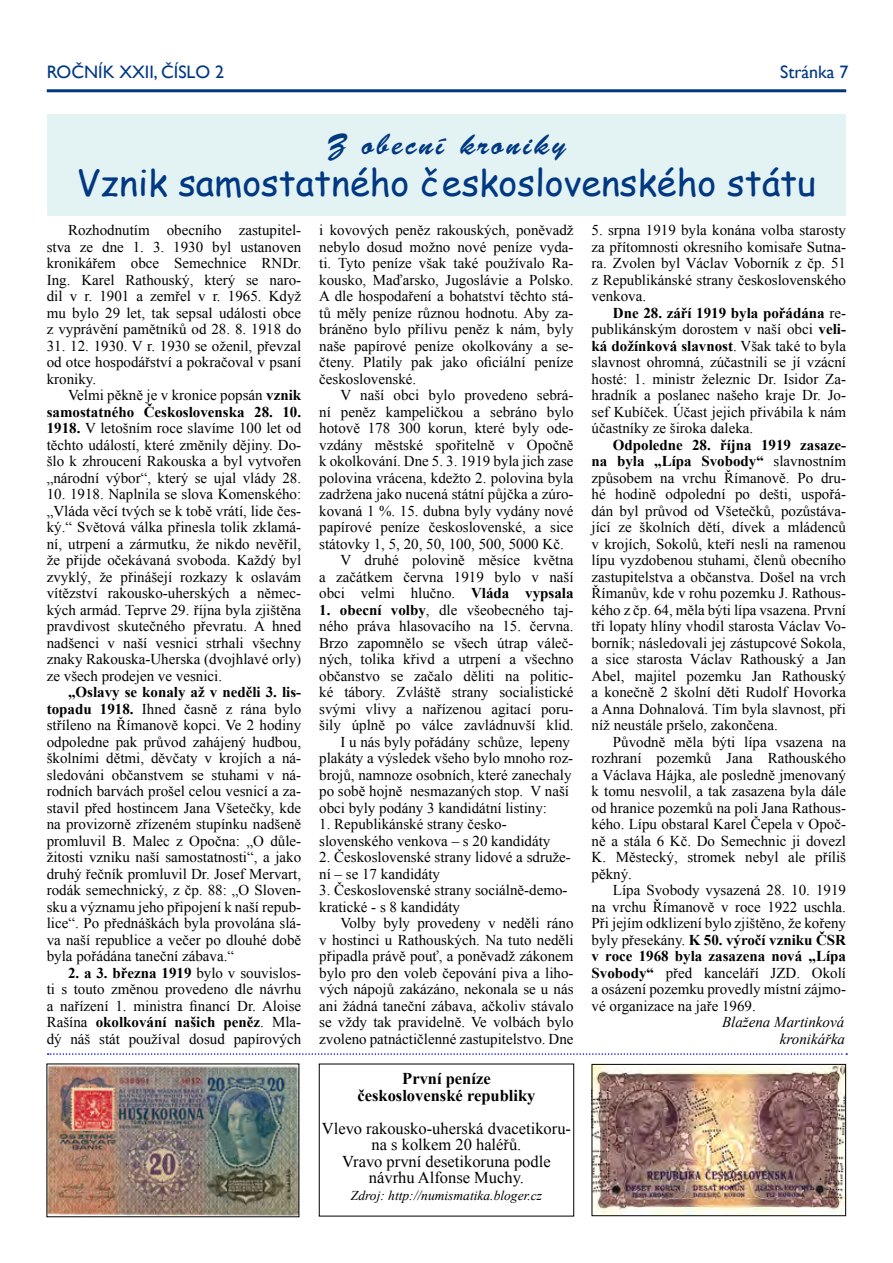
<style>
.page{position:relative;width:893px;height:1263px;background:#fff}
.page>*{position:absolute;margin:0;border:0;box-sizing:border-box;transform-origin:0 0}
.t1{font:36px "Comic Sans MS";color:#003882}
.t2{font:30px "Brush Script Std";letter-spacing:.1em;color:#003882}
.t3{font:18px "Gill Sans";color:#003882}
.t4{font:16.5px/16.5px "Times New Roman";color:#000;text-align:center}
.t5{font:700 16.5px/16.5px "Times New Roman";color:#000;text-align:center}
.t6{font:15px/16.5px "Times New Roman";color:#000;text-align:justify}
.t7{font:italic 15px/16.5px "Times New Roman";color:#000;text-align:right}
.t8{font:italic 13.5px "Times New Roman";color:#000}
.s1{font-weight:700}
</style>
<div class="page">
<hr style="left:47px;top:89px;width:799px;height:3px;background:#003882">
<svg style="left:48px;top:1053px;width:799px;height:2px"></svg>
<div style="left:47px;top:114px;width:798px;height:101px;background:#e3f2f3"></div>
<img style="left:49px;top:1065px;width:248px;height:150px">
<img style="left:594px;top:1066px;width:250px;height:148px">
<div style="left:592px;top:1064px;width:254px;height:152px;border:1px solid #000"></div>
<p class="t3" style="left:47px;top:62px;width:179px">ROČNÍK XXII, ČÍSLO 2</p>
<p class="t3" style="left:780px;top:61px;width:70px">STRÁNKA 7</p>
<h2 class="t2" style="left:327px;top:127px;width:241px">Z obecní kroniky</h2>
<h1 class="t1" style="left:77px;top:156px;width:741px">Vznik samostatného československého státu</h1>
<p class="t6" style="left:47px;top:222px;width:256px;text-indent:21px">Rozhodnutím obecního zastupitel&shy;stva ze dne 1. 3. 1930 byl ustanoven kronikářem obce Semechnice RNDr.<br>Ing. Karel Rathouský, který se naro&shy;dil v r. 1901 a zemřel v r. 1965. Když mu bylo 29 let, tak sepsal události obce z vyprávění pamětníků od 28. 8. 1918 do</p>
<p class="t6" style="left:47px;top:337px;width:256px">31. 12. 1930. V r. 1930 se oženil, převzal od otce hospodářství a pokračoval v psaní kroniky.</p>
<p class="t6" style="left:47px;top:387px;width:256px;text-indent:21px">Velmi pěkně je v kronice popsán <span class="s1">vznik samostatného Československa 28. 10.<br>1918.</span> V letošním roce slavíme 100 let od těchto událostí, které změnily dějiny. Do&shy;šlo k zhroucení Rakouska a byl vytvořen „národní výbor“, který se ujal vlády 28.</p>
<p class="t6" style="left:47px;top:486px;width:256px">10. 1918. Naplnila se slova Komenského: „Vláda věcí tvých se k tobě vrátí, lide čes&shy;ký.“ Světová válka přinesla tolik zklamá&shy;ní, utrpení a zármutku, že nikdo nevěřil, že přijde očekávaná svoboda. Každý byl zvyklý, že přinášejí rozkazy k oslavám vítězství rakousko-uherských a němec&shy;kých armád. Teprve 29. října byla zjištěna pravdivost skutečného převratu. A hned nadšenci v naší vesnici strhali všechny znaky Rakouska-Uherska (dvojhlavé orly) ze všech prodejen ve vesnici.</p>
<p class="t6" style="left:47px;top:684px;width:256px;text-indent:21px"><span class="s1">„Oslavy se konaly až v neděli 3. lis&shy;topadu 1918.</span> Ihned časně z rána bylo stříleno na Římanově kopci. Ve 2 hodiny odpoledne pak průvod zahájený hudbou, školními dětmi, děvčaty v krojích a ná&shy;sledováni občanstvem se stuhami v ná&shy;rodních barvách prošel celou vesnicí a za&shy;stavil před hostincem Jana Všetečky, kde na provizorně zřízeném stupínku nadšeně promluvil B. Malec z Opočna: „O důle&shy;žitosti vzniku naší samostatnosti“, a jako druhý řečník promluvil Dr. Josef Mervart, rodák semechnický, z čp. 88: „O Sloven&shy;sku a významu jeho připojení k naší repub&shy;lice“. Po přednáškách byla provolána slá&shy;va naší republice a večer po dlouhé době byla pořádána taneční zábava.“</p>
<p class="t6" style="left:47px;top:964px;width:256px;text-indent:21px"><span class="s1">2. a 3. března 1919</span> bylo v souvislos&shy;ti s touto změnou provedeno dle návrhu a nařízení 1. ministra financí Dr. Aloise Rašína <span class="s1">okolkování našich peněz</span>. Mla&shy;dý náš stát používal dosud papírových</p>
<p class="t6" style="left:592px;top:222px;width:256px">5. srpna 1919 byla konána volba starosty za přítomnosti okresního komisaře Sutna&shy;ra. Zvolen byl Václav Voborník z čp. 51 z Republikánské strany československého venkova.</p>
<p class="t6" style="left:592px;top:304px;width:256px;text-indent:21px"><span class="s1">Dne 28. září 1919 byla pořádána</span> re&shy;publikánským dorostem v naší obci <span class="s1">veli&shy;ká dožínková slavnost</span>. Však také to byla slavnost ohromná, zúčastnili se jí vzácní hosté: 1. ministr železnic Dr. Isidor Za&shy;hradník a poslanec našeho kraje Dr. Jo&shy;sef Kubíček. Účast jejich přivábila k nám účastníky ze široka daleka.</p>
<p class="t6" style="left:592px;top:436px;width:256px;text-indent:21px"><span class="s1">Odpoledne 28. října 1919 zasaze&shy;na byla „Lípa Svobody“</span> slavnostním způsobem na vrchu Římanově. Po dru&shy;hé hodině odpolední po dešti, uspořá&shy;dán byl průvod od Všetečků, pozůstáva&shy;jící ze školních dětí, dívek a mládenců v krojích, Sokolů, kteří nesli na ramenou lípu vyzdobenou stuhami, členů obecního zastupitelstva a občanstva. Došel na vrch Římanův, kde v rohu pozemku J. Rathous&shy;kého z čp. 64, měla býti lípa vsazena. První tři lopaty hlíny vhodil starosta Václav Vo&shy;borník; následovali jej zástupcové Sokola, a sice starosta Václav Rathouský a Jan Abel, majitel pozemku Jan Rathouský a konečně 2 školní děti Rudolf Hovorka a Anna Dohnalová. Tím byla slavnost, při níž neustále pršelo, zakončena.</p>
<p class="t6" style="left:592px;top:733px;width:256px;text-indent:21px">Původně měla býti lípa vsazena na rozhraní pozemků Jana Rathouského a Václava Hájka, ale posledně jmenovaný k tomu nesvolil, a tak zasazena byla dále od hranice pozemků na poli Jana Rathous&shy;kého. Lípu obstaral Karel Čepela v Opoč&shy;ně a stála 6 Kč. Do Semechnic ji dovezl K. Městecký, stromek nebyl ale příliš pěkný.</p>
<p class="t6" style="left:592px;top:882px;width:256px;text-indent:21px">Lípa Svobody vysazená 28. 10. 1919 na vrchu Římanově v roce 1922 uschla.<br>Při jejím odklizení bylo zjištěno, že kořeny byly přesekány. <span class="s1">K 50. výročí vzniku ČSR v roce 1968 byla zasazena nová „Lípa Svobody“</span> před kanceláří JZD. Okolí a osázení pozemku provedly místní zájmo&shy;vé organizace na jaře 1969.</p>
<p class="t7" style="left:722px;top:1013px;width:125px">Blažena Martinková kronikářka</p>
<p class="t6" style="left:319px;top:222px;width:256px">i kovových peněz rakouských, poněvadž nebylo dosud možno nové peníze vyda&shy;ti. Tyto peníze však také používalo Ra&shy;kousko, Maďarsko, Jugoslávie a Polsko.<br>A dle hospodaření a bohatství těchto stá&shy;tů měly peníze různou hodnotu. Aby za&shy;bráněno bylo přílivu peněz k nám, byly naše papírové peníze okolkovány a se&shy;čteny. Platily pak jako oficiální peníze československé.</p>
<p class="t6" style="left:340px;top:387px;width:235px">V naší obci bylo provedeno sebrá-</p>
<p class="t6" style="left:319px;top:403px;width:256px">ní peněz kampeličkou a sebráno bylo</p>
<p class="t6" style="left:319px;top:420px;width:256px">hotově 178 300 korun, které byly ode-</p>
<p class="t6" style="left:319px;top:436px;width:256px">vzdány městské spořitelně v Opočně</p>
<p class="t6" style="left:319px;top:453px;width:256px">k okolkování. Dne 5. 3. 1919 byla jich zase</p>
<p class="t6" style="left:319px;top:469px;width:256px">polovina vrácena, kdežto 2. polovina byla</p>
<p class="t6" style="left:319px;top:486px;width:256px">zadržena jako nucená státní půjčka a zúro-</p>
<p class="t6" style="left:319px;top:502px;width:256px">kovaná 1 %. 15. dubna byly vydány nové</p>
<p class="t6" style="left:319px;top:519px;width:256px">papírové peníze československé, a sice</p>
<p class="t6" style="left:319px;top:535px;width:246px">státovky 1, 5, 20, 50, 100, 500, 5000 Kč.</p>
<p class="t6" style="left:340px;top:552px;width:235px">V druhé polovině měsíce května</p>
<p class="t6" style="left:319px;top:568px;width:256px">a začátkem června 1919 bylo v naší</p>
<p class="t6" style="left:319px;top:585px;width:256px">obci velmi hlučno. <span class="s1">Vláda vypsala</span></p>
<p class="t6" style="left:319px;top:601px;width:256px"><span class="s1">1. obecní volby</span>, dle všeobecného taj-</p>
<p class="t6" style="left:319px;top:618px;width:256px">ného práva hlasovacího na 15. června.</p>
<p class="t6" style="left:319px;top:634px;width:256px">Brzo zapomnělo se všech útrap váleč-</p>
<p class="t6" style="left:319px;top:651px;width:256px">ných, tolika křivd a utrpení a všechno</p>
<p class="t6" style="left:319px;top:667px;width:256px">občanstvo se začalo děliti na politic-</p>
<p class="t6" style="left:319px;top:684px;width:256px">ké tábory. Zvláště strany socialistické</p>
<p class="t6" style="left:319px;top:700px;width:256px">svými vlivy a nařízenou agitací poru-</p>
<p class="t6" style="left:319px;top:717px;width:256px">šily úplně po válce zavládnuvší klid.</p>
<p class="t6" style="left:340px;top:733px;width:231px">I u nás byly pořádány schůze, lepeny</p>
<p class="t6" style="left:319px;top:750px;width:256px">plakáty a výsledek všeho bylo mnoho roz-</p>
<p class="t6" style="left:319px;top:766px;width:254px">brojů, namnoze osobních, které zanechaly</p>
<p class="t6" style="left:319px;top:783px;width:251px">po sobě hojně nesmazaných stop. V naší</p>
<p class="t6" style="left:319px;top:799px;width:229px">obci byly podány 3 kandidátní listiny:</p>
<p class="t6" style="left:319px;top:816px;width:233px">1. Republikánské strany česko&shy;slovenského venkova – s 20 kandidáty</p>
<p class="t6" style="left:319px;top:849px;width:253px">2. Československé strany lidové a sdruže&shy;ní – se 17 kandidáty</p>
<p class="t6" style="left:319px;top:882px;width:250px">3. Československé strany sociálně-demo&shy;kratické - s 8 kandidáty</p>
<p class="t6" style="left:319px;top:915px;width:256px;text-indent:21px">Volby byly provedeny v neděli ráno v hostinci u Rathouských. Na tuto neděli připadla právě pouť, a poněvadž zákonem bylo pro den voleb čepování piva a liho&shy;vých nápojů zakázáno, nekonala se u nás ani žádná taneční zábava, ačkoliv stávalo se vždy tak pravidelně. Ve volbách bylo zvoleno patnáctičlenné zastupitelstvo. Dne</p>
<p class="t5" style="left:357px;top:1070px;width:180px">První peníze československé republiky</p>
<p class="t4" style="left:322px;top:1119px;width:251px">Vlevo rakousko-uherská dvacetikoru&shy;na s kolkem 20 haléřů.<br>Vravo první desetikoruna podle návrhu Alfonse Muchy.</p>
<p class="t8" style="left:351px;top:1186px;width:193px">Zdroj: http://numismatika.bloger.cz</p>
</div>
